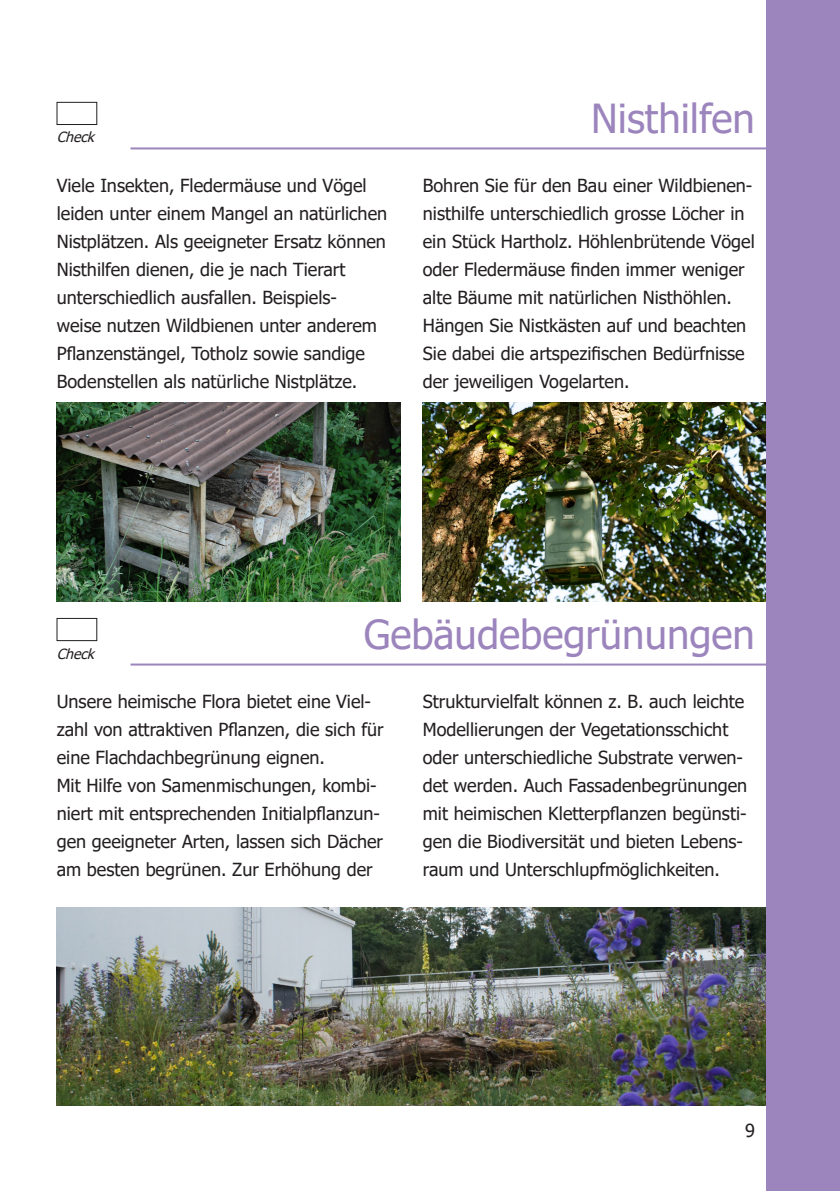
<style>
.page{position:relative;width:840px;height:1191px;background:#fff}
.page>*{position:absolute;margin:0;border:0;box-sizing:border-box;transform-origin:0 0}
.t1{font:40px "Tahoma";color:#9c85bd}
.t2{font:18px/28px "Tahoma";color:#231f20}
.t3{font:italic 14px "Tahoma";color:#231f20}
</style>
<div class="page">
<img style="left:57px;top:402px;width:343px;height:199px">
<img style="left:57px;top:907px;width:708px;height:199px">
<img style="left:422px;top:402px;width:343px;height:199px">
<div style="left:765px;top:0;width:74px;height:1191px;background:#9c85bd"></div>
<hr style="left:130px;top:663px;width:635px;height:2px;background:#9c85bd">
<div style="left:57px;top:102px;width:40px;height:23px;border:1px solid #231f20"></div>
<hr style="left:130px;top:147px;width:635px;height:2px;background:#9c85bd">
<div style="left:57px;top:618px;width:40px;height:23px;border:1px solid #231f20"></div>
<p class="t3" style="left:57px;top:128px;width:44px">Check</p>
<h1 class="t1" style="left:591px;top:91px;width:165px">Nisthilfen</h1>
<p class="t2" style="left:57px;top:172px;width:332px">Viele Insekten, Fledermäuse und Vögel leiden unter einem Mangel an natürlichen Nistplätzen. Als geeigneter Ersatz können Nisthilfen dienen, die je nach Tierart unterschiedlich ausfallen. Beispiels-<br>weise nutzen Wildbienen unter anderem Pflanzenstängel, Totholz sowie sandige Bodenstellen als natürliche Nistplätze.</p>
<p class="t2" style="left:422px;top:172px;width:333px">Bohren Sie für den Bau einer Wildbienen&shy;nisthilfe unterschiedlich grosse Löcher in ein Stück Hartholz. Höhlenbrütende Vögel oder Fledermäuse finden immer weniger alte Bäume mit natürlichen Nisthöhlen.<br>Hängen Sie Nistkästen auf und beachten Sie dabei die artspezifischen Bedürfnisse der jeweiligen Vogelarten.</p>
<p class="t3" style="left:57px;top:644px;width:44px">Check</p>
<h1 class="t1" style="left:363px;top:607px;width:392px">Gebäudebegrünungen</h1>
<p class="t2" style="left:57px;top:688px;width:328px">Unsere heimische Flora bietet eine Viel&shy;zahl von attraktiven Pflanzen, die sich für eine Flachdachbegrünung eignen.<br>Mit Hilfe von Samenmischungen, kombi&shy;niert mit entsprechenden Initialpflanzun&shy;gen geeigneter Arten, lassen sich Dächer am besten begrünen. Zur Erhöhung der</p>
<p class="t2" style="left:422px;top:688px;width:326px">Strukturvielfalt können z. B. auch leichte Modellierungen der Vegetationsschicht oder unterschiedliche Substrate verwen&shy;det werden. Auch Fassadenbegrünungen mit heimischen Kletterpflanzen begünsti&shy;gen die Biodiversität und bieten Lebens&shy;raum und Unterschlupfmöglichkeiten.</p>
<p class="t2" style="left:744px;top:1117px;width:11px">9</p>
</div>
